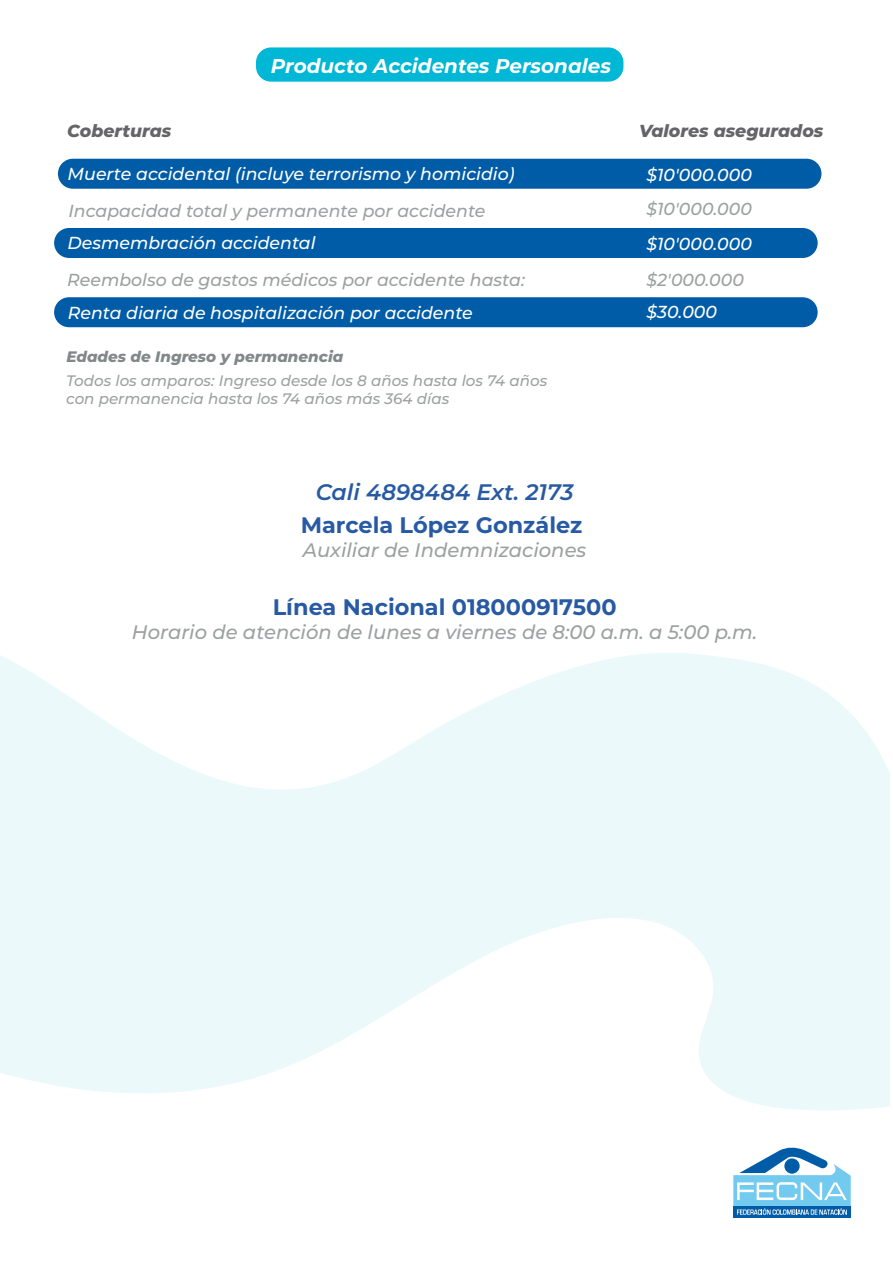
<style>
.page{position:relative;width:893px;height:1263px;background:#fff}
.page>*{position:absolute;margin:0;border:0;box-sizing:border-box;transform-origin:0 0}
.t1{font:700 22.5px "Montserrat";color:#285aa4}
.t2{font:italic 600 22.5px "Montserrat";color:#285aa4}
.t3{font:italic 700 19.95px "Montserrat";color:#fff}
.t4{font:italic 500 19.5px "Montserrat";color:#9da0a1}
.t5{font:italic 500 17.4px "Montserrat";color:#fff}
.t6{font:italic 500 17.4px "Montserrat";color:#9da0a1}
.t7{font:italic 800 17.4px "Montserrat";color:#656567}
.t8{font:italic 500 15.15px/18.1px "Montserrat";color:#9da0a1}
.t9{font:italic 800 15.15px "Montserrat";color:#828789}
</style>
<div class="page">
<svg style="left:0;top:653px;width:890px;height:457px;fill:#ebf9fb"></svg>
<div style="left:54px;top:297px;width:764px;height:30px;background:#005ca7;border-radius:15px"></div>
<div style="left:54px;top:228px;width:764px;height:30px;background:#005ca7;border-radius:15px"></div>
<div style="left:58px;top:159px;width:763px;height:30px;background:#005ca7;border-radius:15px"></div>
<div style="left:256px;top:47px;width:367px;height:35px;background:#00b7d5;border-radius:15px"></div>
<div style="left:733px;top:1206px;width:118px;height:11px;background:#005ca7"></div>
<svg style="left:733px;top:1147px;width:118px;height:68px"></svg>
<p class="t3" style="left:271px;top:51px;width:342px">Producto Accidentes Personales</p>
<p class="t7" style="left:67px;top:118px;width:106px">Coberturas</p>
<p class="t7" style="left:639px;top:118px;width:186px">Valores asegurados</p>
<p class="t5" style="left:68px;top:162px;width:449px">Muerte accidental (incluye terrorismo y homicidio)</p>
<p class="t5" style="left:646px;top:162px;width:107px">$10'000.000</p>
<p class="t6" style="left:68px;top:198px;width:419px">Incapacidad total y permanente por accidente</p>
<p class="t6" style="left:646px;top:197px;width:107px">$10'000.000</p>
<p class="t5" style="left:67px;top:230px;width:250px">Desmembración accidental</p>
<p class="t5" style="left:646px;top:232px;width:107px">$10'000.000</p>
<p class="t6" style="left:67px;top:268px;width:459px">Reembolso de gastos médicos por accidente hasta:</p>
<p class="t6" style="left:646px;top:268px;width:99px">$2'000.000</p>
<p class="t5" style="left:68px;top:301px;width:407px">Renta diaria de hospitalización por accidente</p>
<p class="t5" style="left:647px;top:300px;width:72px">$30.000</p>
<p class="t9" style="left:66px;top:346px;width:278px">Edades de Ingreso y permanencia</p>
<p class="t8" style="left:66px;top:371px;width:483px">Todos los amparos: Ingreso desde los 8 años hasta los 74 años con permanencia hasta los 74 años más 364 días</p>
<p class="t2" style="left:316px;top:476px;width:259px">Cali 4898484 Ext. 2173</p>
<p class="t1" style="left:301px;top:509px;width:283px">Marcela López González</p>
<p class="t4" style="left:303px;top:536px;width:285px">Auxiliar de Indemnizaciones</p>
<p class="t1" style="left:273px;top:591px;width:345px">Línea Nacional 018000917500</p>
<p class="t4" style="left:132px;top:618px;width:627px">Horario de atención de lunes a viernes de 8:00 a.m. a 5:00 p.m.</p>
</div>
